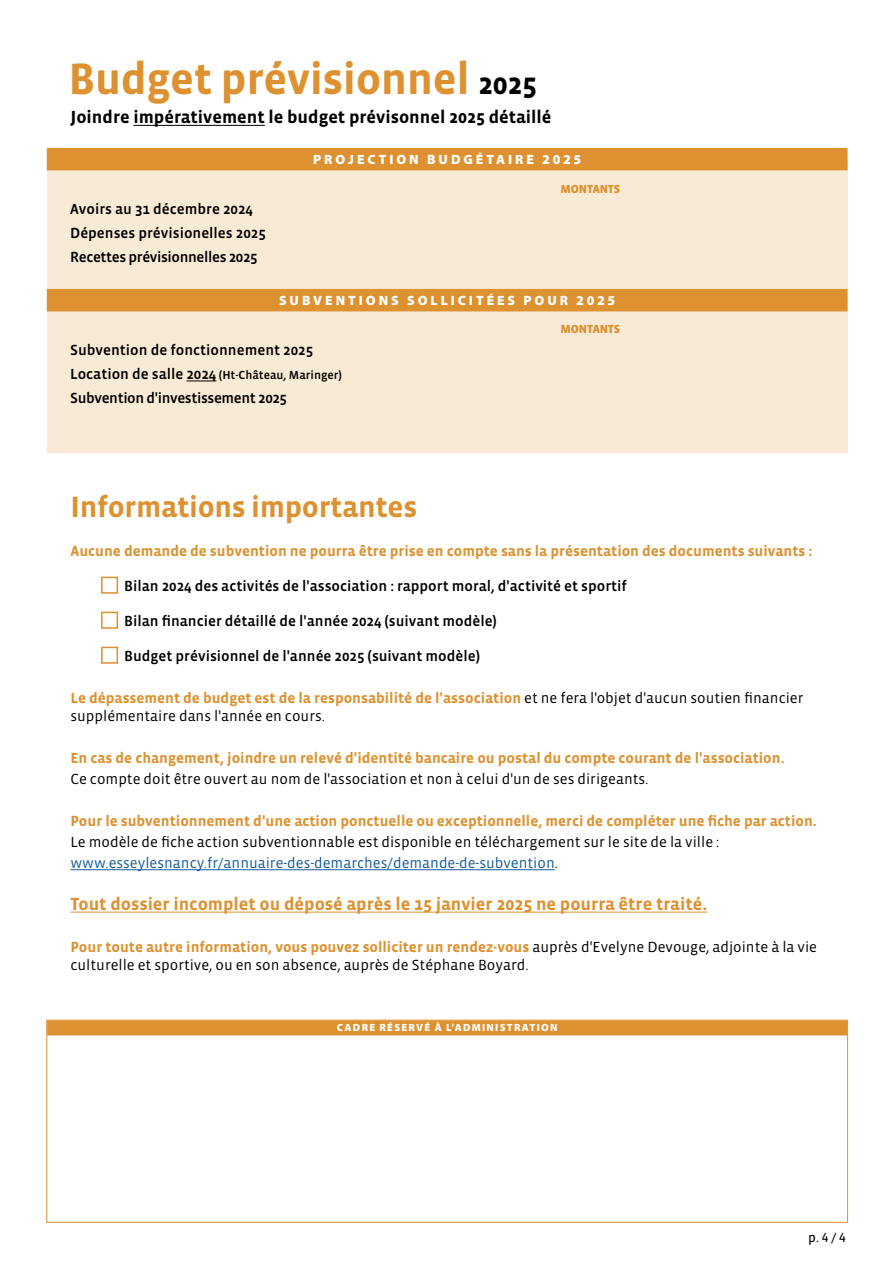
<style>
.page{position:relative;width:893px;height:1263px;background:#fff}
.page>*{position:absolute;margin:0;border:0;box-sizing:border-box;transform-origin:0 0}
.t1{font:700 45px "Vista Sans OT";letter-spacing:-.01em;color:#dd9130}
.t2{font:700 30px "Vista Sans OT";letter-spacing:-.01em;color:#dd9130}
.t3{font:700 18px "Vista Sans OT";color:#dd9130}
.t4{font:700 18px "Vista Sans OT";color:#000}
.t5{font:15px/18px "Vista Sans OT";color:#000}
.t6{font:700 15px "Vista Sans OT";color:#dd9130}
.t7{font:500 15px/24px "Vista Sans OT";color:#000}
.t8{font:500 15px "Vista Sans OT";letter-spacing:-.025em;color:#000}
.t9{font:900 13.5px "Myriad Pro";letter-spacing:.22em;color:#fff}
.t10{font:13.5px "Vista Sans OT";color:#000}
.t11{font:500 12px "Vista Sans OT";color:#000}
.t12{font:900 12px "Vista Sans OT";letter-spacing:-.01em;color:#dd9130}
.t13{font:900 10.5px "Myriad Pro";letter-spacing:.12em;color:#fff}
.s1{font-size:30px;color:#000}
.s2{font-size:15px}
.s3{font-weight:700;color:#dd9130}
.s4{color:#165b9a}
</style>
<div class="page">
<hr style="left:133px;top:125px;width:132px;height:1px;background:#000">
<div style="left:47px;top:160px;width:801px;height:293px;background:#f9ead6"></div>
<div style="left:47px;top:148px;width:801px;height:22px;background:#dd9130"></div>
<div style="left:47px;top:289px;width:801px;height:22px;background:#dd9130"></div>
<hr style="left:186px;top:381px;width:30px;height:1px;background:#000">
<div style="left:47px;top:1020px;width:800px;height:15px;background:#dd9130"></div>
<div style="left:46px;top:1020px;width:802px;height:203px;border:1px solid #dd9130"></div>
<hr style="left:70px;top:869px;width:485px;height:1px;background:#165b9a">
<hr style="left:70px;top:912px;width:637px;height:1px;background:#dd9130">
<div style="left:101px;top:577px;width:17px;height:17px;background:#fff;border:2px solid #dd9130"></div>
<div style="left:101px;top:612px;width:17px;height:17px;background:#fff;border:2px solid #dd9130"></div>
<div style="left:101px;top:647px;width:17px;height:17px;background:#fff;border:2px solid #dd9130"></div>
<h1 class="t1" style="left:68px;top:55px;width:470px">Budget prévisionnel <span class="s1">2025</span></h1>
<p class="t4" style="left:70px;top:108px;width:482px">Joindre impérativement le budget prévisonnel 2025 détaillé</p>
<p class="t9" style="left:313px;top:151px;width:270px">PROJECTION BUDGÉTAIRE 2025</p>
<p class="t7" style="left:70px;top:197px;width:197px">Avoirs au 31 décembre 2024<br>Dépenses prévisionelles 2025<br>Recettes prévisionnelles 2025</p>
<p class="t9" style="left:279px;top:292px;width:338px">SUBVENTIONS SOLLICITÉES POUR 2025</p>
<p class="t7" style="left:70px;top:338px;width:245px">Subvention de fonctionnement 2025</p>
<p class="t11" style="left:70px;top:369px;width:273px"><span class="s2">Location de salle 2024</span> (Ht-Château, Maringer)</p>
<p class="t8" style="left:70px;top:390px;width:218px">Subvention d'investissement 2025</p>
<p class="t12" style="left:560px;top:183px;width:61px">MONTANTS</p>
<p class="t12" style="left:560px;top:322px;width:61px">MONTANTS</p>
<h2 class="t2" style="left:70px;top:491px;width:348px">Informations importantes</h2>
<p class="t6" style="left:70px;top:543px;width:744px">Aucune demande de subvention ne pourra être prise en compte sans la présentation des documents suivants :</p>
<p class="t7" style="left:124px;top:574px;width:504px">Bilan 2024 des activités de l'association : rapport moral, d'activité et sportif</p>
<p class="t7" style="left:124px;top:609px;width:374px">Bilan financier détaillé de l'année 2024 (suivant modèle)</p>
<p class="t7" style="left:124px;top:644px;width:357px">Budget prévisionnel de l'année 2025 (suivant modèle)</p>
<p class="t5" style="left:70px;top:689px;width:734px"><span class="s3">Le dépassement de budget est de la responsabilité de l'association</span> et ne fera l'objet d'aucun soutien financier supplémentaire dans l'année en cours.</p>
<p class="t6" style="left:70px;top:750px;width:716px">En cas de changement, joindre un relevé d'identité bancaire ou postal du compte courant de l'association.</p>
<p class="t5" style="left:70px;top:770px;width:580px">Ce compte doit être ouvert au nom de l'association et non à celui d'un de ses dirigeants.</p>
<p class="t6" style="left:70px;top:813px;width:748px">Pour le subventionnement d'une action ponctuelle ou exceptionnelle, merci de compléter une fiche par action.</p>
<p class="t5" style="left:70px;top:831px;width:650px;line-height:21px">Le modèle de fiche action subventionnable est disponible en téléchargement sur le site de la ville : <span class="s4">www.esseylesnancy.fr/annuaire-des-demarches/demande-de-subvention</span>.</p>
<p class="t3" style="left:70px;top:894px;width:638px">Tout dossier incomplet ou déposé après le 15 janvier 2025 ne pourra être traité.</p>
<p class="t5" style="left:70px;top:938px;width:748px"><span class="s3">Pour toute autre information, vous pouvez solliciter un rendez-vous</span> auprès d'Evelyne Devouge, adjointe à la vie culturelle et sportive, ou en son absence, auprès de Stéphane Boyard.</p>
<p class="t13" style="left:337px;top:1022px;width:222px">CADRE RÉSERVÉ À L'ADMINISTRATION</p>
<p class="t10" style="left:808px;top:1231px;width:39px">p. 4 / 4</p>
</div>
